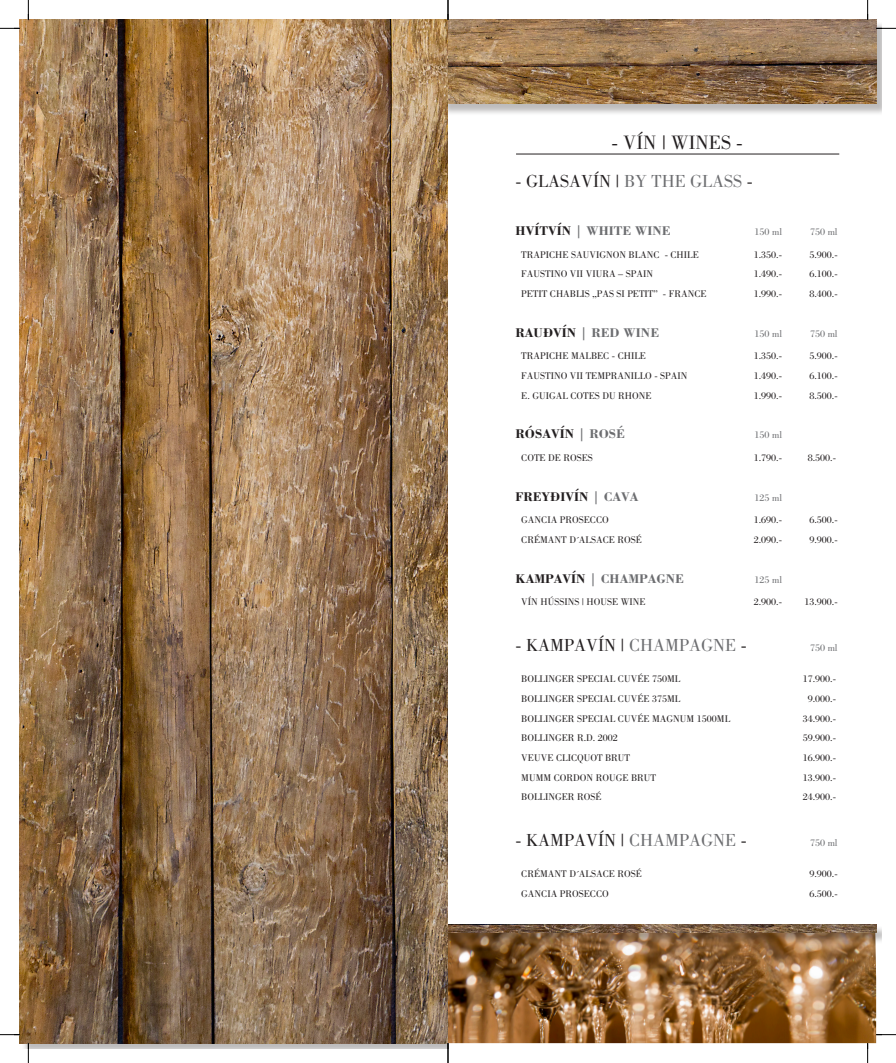
<style>
.page{position:relative;width:896px;height:1063px;background:#fff}
.page>*{position:absolute;margin:0;border:0;box-sizing:border-box;transform-origin:0 0}
.t1{font:20px "Bodoni";color:#231f20}
.t2{font:18px "Bodoni";color:#231f20}
.t3{font:700 13px "Bodoni";color:#6c6d70}
.t4{font:700 13px "Bodoni";color:#231f20}
.t5{font:10px "Bodoni";color:#231f20}
.t6{font:10px "Bodoni";color:#6c6d70}
.s1{color:#6c6d70}
.s2{color:#231f20}
</style>
<div class="page">
<img style="left:20px;top:20px;width:428px;height:1023px">
<hr style="left:516px;top:154px;width:323px;height:1px;background:#231f20">
<img style="left:448px;top:924px;width:428px;height:119px">
<div style="left:448px;top:926px;width:434px;height:19px;background:#231f20;opacity:.3"></div>
<div style="left:448px;top:21px;width:434px;height:95px;background:#231f20;opacity:.3"></div>
<img style="left:448px;top:20px;width:428px;height:84px">
<svg style="left:0;top:1034px;width:20px;height:1px"></svg>
<svg style="left:0;top:28px;width:20px;height:1px"></svg>
<svg style="left:28px;top:1043px;width:1px;height:20px"></svg>
<svg style="left:28px;top:0;width:1px;height:20px"></svg>
<svg style="left:876px;top:1034px;width:20px;height:1px"></svg>
<svg style="left:876px;top:28px;width:20px;height:1px"></svg>
<svg style="left:447px;top:1043px;width:2px;height:20px"></svg>
<svg style="left:867px;top:1043px;width:1px;height:20px"></svg>
<svg style="left:447px;top:0;width:2px;height:20px"></svg>
<svg style="left:867px;top:0;width:1px;height:20px"></svg>
<h1 class="t1" style="left:611px;top:131px;width:133px">- VÍN | WINES -</h1>
<h2 class="t2" style="left:515px;top:171px;width:239px">- GLASAVÍN | <span class="s1">BY THE GLASS</span> -</h2>
<h3 class="t3" style="left:515px;top:223px;width:156px"><span class="s2">HVÍTVÍN</span> | WHITE WINE</h3>
<p class="t6" style="left:754px;top:226px;width:29px">150 ml</p>
<p class="t6" style="left:810px;top:226px;width:29px">750 ml</p>
<p class="t5" style="left:521px;top:249px;width:179px">TRAPICHE SAUVIGNON BLANC - CHILE</p>
<p class="t5" style="left:754px;top:249px;width:30px">1.350.-</p>
<p class="t5" style="left:809px;top:249px;width:30px">5.900.-</p>
<p class="t5" style="left:521px;top:268px;width:133px">FAUSTINO VII VIURA – SPAIN</p>
<p class="t5" style="left:754px;top:268px;width:30px">1.490.-</p>
<p class="t5" style="left:809px;top:268px;width:30px">6.100.-</p>
<p class="t5" style="left:521px;top:288px;width:187px">PETIT CHABLIS „PAS SI PETIT” - FRANCE</p>
<p class="t5" style="left:754px;top:288px;width:30px">1.990.-</p>
<p class="t5" style="left:809px;top:288px;width:30px">8.400.-</p>
<h3 class="t3" style="left:515px;top:324px;width:145px"><span class="s2">RAUÐVÍN</span> | RED WINE</h3>
<p class="t6" style="left:754px;top:328px;width:29px">150 ml</p>
<p class="t6" style="left:810px;top:328px;width:29px">750 ml</p>
<p class="t5" style="left:521px;top:350px;width:126px">TRAPICHE MALBEC - CHILE</p>
<p class="t5" style="left:754px;top:350px;width:30px">1.350.-</p>
<p class="t5" style="left:809px;top:350px;width:30px">5.900.-</p>
<p class="t5" style="left:521px;top:370px;width:168px">FAUSTINO VII TEMPRANILLO - SPAIN</p>
<p class="t5" style="left:754px;top:370px;width:30px">1.490.-</p>
<p class="t5" style="left:809px;top:370px;width:30px">6.100.-</p>
<p class="t5" style="left:521px;top:390px;width:132px">E. GUIGAL COTES DU RHONE</p>
<p class="t5" style="left:754px;top:390px;width:30px">1.990.-</p>
<p class="t5" style="left:809px;top:390px;width:30px">8.500.-</p>
<h3 class="t4" style="left:515px;top:426px;width:111px">RÓSAVÍN <span class="s1">| ROSÉ</span></h3>
<p class="t6" style="left:754px;top:430px;width:29px">150 ml</p>
<p class="t5" style="left:521px;top:452px;width:73px">COTE DE ROSES</p>
<p class="t5" style="left:754px;top:452px;width:30px">1.790.-</p>
<p class="t5" style="left:807px;top:452px;width:30px">8.500.-</p>
<h3 class="t4" style="left:515px;top:488px;width:124px">FREYÐIVÍN <span class="s1">| CAVA</span></h3>
<p class="t6" style="left:754px;top:492px;width:29px">125 ml</p>
<p class="t5" style="left:521px;top:514px;width:89px">GANCIA PROSECCO</p>
<p class="t5" style="left:754px;top:514px;width:30px">1.690.-</p>
<p class="t5" style="left:809px;top:514px;width:30px">6.500.-</p>
<p class="t5" style="left:521px;top:534px;width:122px">CRÉMANT D´ALSACE ROSÉ</p>
<p class="t5" style="left:754px;top:534px;width:30px">2.090.-</p>
<p class="t5" style="left:809px;top:534px;width:30px">9.900.-</p>
<h3 class="t3" style="left:515px;top:570px;width:170px"><span class="s2">KAMPAVÍN</span> | CHAMPAGNE</h3>
<p class="t6" style="left:754px;top:574px;width:29px">125 ml</p>
<p class="t5" style="left:521px;top:596px;width:126px">VÍN HÚSSINS | HOUSE WINE</p>
<p class="t5" style="left:754px;top:596px;width:30px">2.900.-</p>
<p class="t5" style="left:804px;top:596px;width:35px">13.900.-</p>
<h2 class="t2" style="left:515px;top:635px;width:233px">- KAMPAVÍN | <span class="s1">CHAMPAGNE</span> -</h2>
<p class="t6" style="left:810px;top:642px;width:29px">750 ml</p>
<p class="t5" style="left:521px;top:673px;width:161px">BOLLINGER SPECIAL CUVÉE 750ML</p>
<p class="t5" style="left:802px;top:673px;width:35px">17.900.-</p>
<p class="t5" style="left:521px;top:693px;width:161px">BOLLINGER SPECIAL CUVÉE 375ML</p>
<p class="t5" style="left:807px;top:693px;width:30px">9.000.-</p>
<p class="t5" style="left:521px;top:713px;width:210px">BOLLINGER SPECIAL CUVÉE MAGNUM 1500ML</p>
<p class="t5" style="left:802px;top:713px;width:35px">34.900.-</p>
<p class="t5" style="left:521px;top:732px;width:98px">BOLLINGER R.D. 2002</p>
<p class="t5" style="left:802px;top:732px;width:35px">59.900.-</p>
<p class="t5" style="left:521px;top:752px;width:110px">VEUVE CLICQUOT BRUT</p>
<p class="t5" style="left:802px;top:752px;width:35px">16.900.-</p>
<p class="t5" style="left:521px;top:772px;width:136px">MUMM CORDON ROUGE BRUT</p>
<p class="t5" style="left:802px;top:772px;width:35px">13.900.-</p>
<p class="t5" style="left:521px;top:791px;width:82px">BOLLINGER ROSÉ</p>
<p class="t5" style="left:802px;top:791px;width:35px">24.900.-</p>
<h2 class="t2" style="left:515px;top:830px;width:233px">- KAMPAVÍN | <span class="s1">CHAMPAGNE</span> -</h2>
<p class="t6" style="left:810px;top:837px;width:29px">750 ml</p>
<p class="t5" style="left:521px;top:868px;width:122px">CRÉMANT D´ALSACE ROSÉ</p>
<p class="t5" style="left:809px;top:868px;width:30px">9.900.-</p>
<p class="t5" style="left:521px;top:888px;width:89px">GANCIA PROSECCO</p>
<p class="t5" style="left:809px;top:888px;width:30px">6.500.-</p>
</div>
